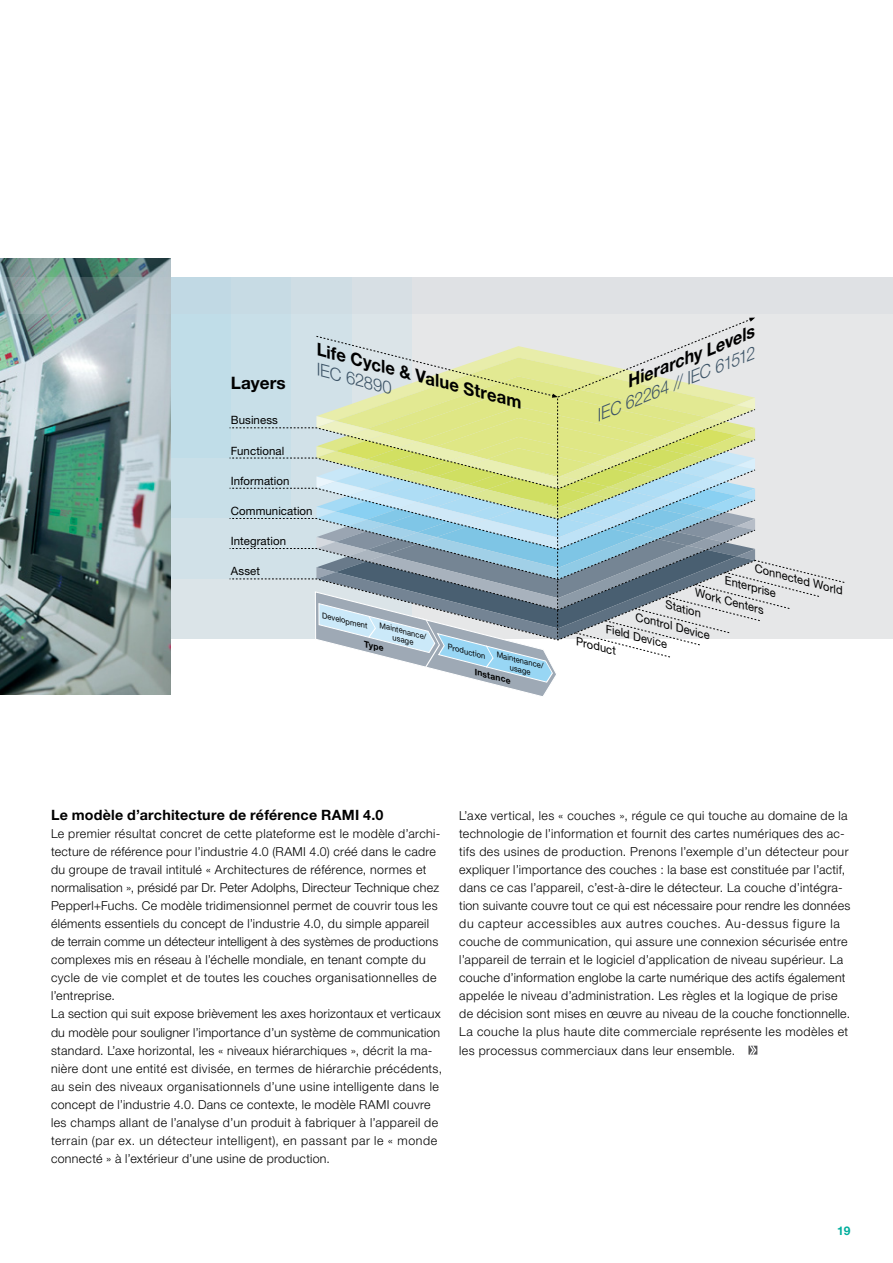
<style>
.page{position:relative;width:893px;height:1263px;background:#fff}
.page>*{position:absolute;margin:0;border:0;box-sizing:border-box;transform-origin:0 0}
.t1{font:italic 700 17.1px "Helvetica Neue LTW1 G";color:#000}
.t2{font:italic 300 17.1px "Helvetica Neue LTW1 G";color:#3d5467}
.t3{font:700 17.1px "Helvetica Neue LTW1 G";letter-spacing:.005em;color:#000}
.t4{font:700 14.25px "Helvetica Neue LTW1 G";letter-spacing:.015em;color:#000}
.t5{font:300 12.3px/18px "Helvetica Neue LTW1 G";letter-spacing:.025em;color:#000}
.t6{font:700 12px "Helvetica Neue LTW1 G";color:#00ae9d}
.t7{font:italic 11.4px/19.5px "Helvetica Neue LTW1 G";color:#000}
.t8{font:11.4px "Helvetica Neue LTW1 G";letter-spacing:.005em;color:#000}
.t9{font:italic 700 8.7px "Helvetica Neue LTW1 G";color:#000}
.t10{font:italic 7.8px/8.7px "Helvetica Neue LTW1 G";color:#000;text-align:center}
</style>
<div class="page">
<div style="left:0;top:278px;width:893px;height:361px;background:#e6e7e8"></div>
<div style="left:50px;top:277px;width:361px;height:362px;background:#dbe4e8"></div>
<div style="left:50px;top:277px;width:301px;height:302px;background:#d1e1e8"></div>
<div style="left:50px;top:277px;width:241px;height:241px;background:#c8dfe8"></div>
<div style="left:50px;top:277px;width:181px;height:181px;background:#c0dde8"></div>
<img style="left:0;top:259px;width:170px;height:435px">
<svg style="left:0;top:278px;width:412px;height:36px"></svg>
<svg style="left:229px;top:318px;width:616px;height:378px"></svg>
<svg style="left:748px;top:1046px;width:9px;height:8px"></svg>
<h1 class="t1" style="left:321px;top:338px;width:213px;rotate:15deg">Life Cycle &amp; Value Stream</h1>
<h1 class="t2" style="left:321px;top:359px;width:79px;rotate:15deg">IEC 62890</h1>
<h1 class="t3" style="left:231px;top:372px;width:56px">Layers</h1>
<p class="t8" style="left:231px;top:413px;width:49px">Business</p>
<p class="t8" style="left:231px;top:443px;width:55px">Functional</p>
<p class="t8" style="left:231px;top:474px;width:60px">Information</p>
<p class="t8" style="left:231px;top:504px;width:83px">Communication</p>
<p class="t8" style="left:231px;top:534px;width:57px">Integration</p>
<p class="t8" style="left:231px;top:564px;width:31px">Asset</p>
<p class="t10" style="left:324px;top:611px;width:48px;rotate:14deg">Development</p>
<p class="t10" style="left:381px;top:621px;width:50px;rotate:14deg">Maintenance/ usage</p>
<p class="t9" style="left:366px;top:638px;width:22px;rotate:14deg">Type</p>
<p class="t10" style="left:449px;top:642px;width:40px;rotate:14deg">Production</p>
<p class="t10" style="left:498px;top:650px;width:50px;rotate:14deg">Maintenance/ usage</p>
<p class="t9" style="left:477px;top:667px;width:39px;rotate:14deg">Instance</p>
<h1 class="t1" style="left:622px;top:373px;width:138px;rotate:-22deg">Hierarchy Levels</h1>
<h1 class="t2" style="left:592px;top:406px;width:171px;rotate:-22deg">IEC 62264 // IEC 61512</h1>
<p class="t7" style="left:758px;top:558px;width:92px;rotate:15deg">Connected World</p>
<p class="t7" style="left:729px;top:571px;width:54px;rotate:15deg">Enterprise</p>
<p class="t7" style="left:699px;top:583px;width:72px;rotate:15deg">Work Centers</p>
<p class="t7" style="left:669px;top:595px;width:38px;rotate:15deg">Station</p>
<p class="t7" style="left:639px;top:607px;width:78px;rotate:15deg">Control Device</p>
<p class="t7" style="left:585px;top:612px;width:90px;text-indent:26px;rotate:15deg">Field Device<br>Product</p>
<p class="t4" style="left:51px;top:806px;width:334px">Le modèle d’architecture de référence RAMI 4.0</p>
<p class="t5" style="left:51px;top:824px;width:393px">Le premier résultat concret de cette plateforme est le modèle d’archi&shy;tecture de référence pour l’industrie 4.0 (RAMI 4.0) créé dans le cadre du groupe de travail intitulé « Architectures de référence, normes et normalisation », présidé par Dr. Peter Adolphs, Directeur Technique chez Pepperl+Fuchs. Ce modèle tridimensionnel permet de couvrir tous les éléments essentiels du concept de l’industrie 4.0, du simple appareil de terrain comme un détecteur intelligent à des systèmes de productions complexes mis en réseau à l’échelle mondiale, en tenant compte du cycle de vie complet et de toutes les couches organisationnelles de l’entreprise.<br>La section qui suit expose brièvement les axes horizontaux et verticaux du modèle pour souligner l’importance d’un système de communication standard. L’axe horizontal, les « niveaux hiérarchiques », décrit la ma&shy;nière dont une entité est divisée, en termes de hiérarchie précédents, au sein des niveaux organisationnels d’une usine intelligente dans le concept de l’industrie 4.0. Dans ce contexte, le modèle RAMI couvre les champs allant de l’analyse d’un produit à fabriquer à l’appareil de terrain (par ex. un détecteur intelligent), en passant par le « monde connecté » à l’extérieur d’une usine de production.</p>
<p class="t5" style="left:459px;top:806px;width:393px">L’axe vertical, les « couches », régule ce qui touche au domaine de la technologie de l’information et fournit des cartes numériques des ac&shy;tifs des usines de production. Prenons l’exemple d’un détecteur pour expliquer l’importance des couches : la base est constituée par l’actif, dans ce cas l’appareil, c’est-à-dire le détecteur. La couche d’intégra&shy;tion suivante couvre tout ce qui est nécessaire pour rendre les données du capteur accessibles aux autres couches. Au-dessus figure la couche de communication, qui assure une connexion sécurisée entre l’appareil de terrain et le logiciel d’application de niveau supérieur. La couche d’information englobe la carte numérique des actifs également appelée le niveau d’administration. Les règles et la logique de prise de décision sont mises en œuvre au niveau de la couche fonctionnelle.<br>La couche la plus haute dite commerciale représente les modèles et les processus commerciaux dans leur ensemble.</p>
<p class="t6" style="left:837px;top:1224px;width:15px">19</p>
</div>
